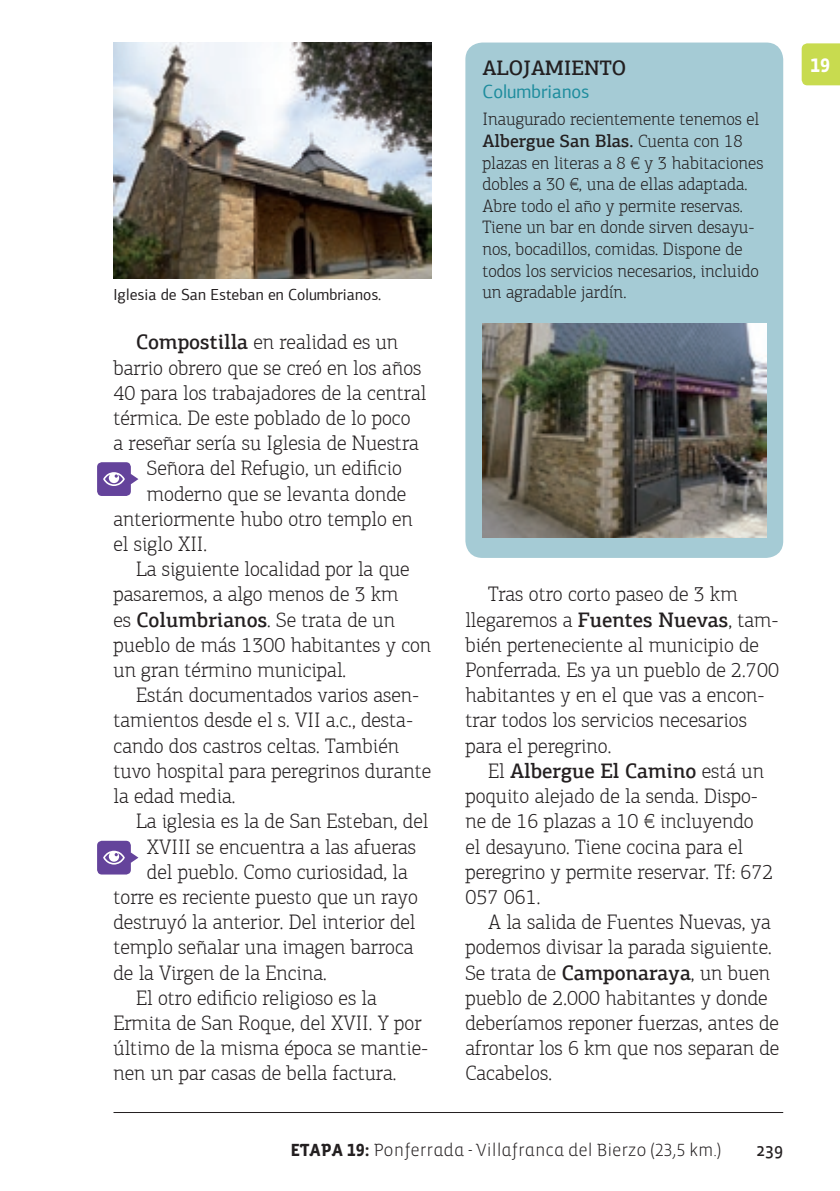
<style>
.page{position:relative;width:840px;height:1191px;background:#fff}
.page>*{position:absolute;margin:0;border:0;box-sizing:border-box;transform-origin:0 0}
.texto_corrido_jorge{font:300 21px/25.2px "PF Agora Slab Pro";color:#231f20}
.despieces_1_titulo{font:500 21px "PF Agora Slab Pro";color:#231f20}
.texto_corrido_jorge-2{font:700 20px "Vista Sans Alt";color:#fff}
.despieces_1_titulo-2{font:19px "PF Agora Sans Pro";color:#1d8c9d}
.despieces_1_texto{font:300 18px/21.6px "PF Agora Slab Pro";color:#231f20}
.texto_corrido_jorge-3{font:300 18px "Vista Sans Alt";color:#231f20}
.t1{font:18px "Vista Sans Reg";color:#231f20}
.despieces_1_titulo-3{font:16px "PF Agora Sans Pro";color:#231f20}
.s1{font-weight:500}
.s2{font-weight:700}
</style>
<div class="page">
<hr style="left:113px;top:1112px;width:669px;height:1px;background:#231f20">
<div style="left:801px;top:43px;width:38px;height:42px;background:#c8db4f"></div>
<div style="left:97px;top:462px;width:34px;height:34px;background:#64439b;border-radius:5px"></div>
<svg style="left:103px;top:472px;width:35px;height:14px"></svg>
<div style="left:97px;top:840px;width:34px;height:34px;background:#64439b;border-radius:5px"></div>
<svg style="left:103px;top:850px;width:35px;height:14px"></svg>
<img style="left:113px;top:43px;width:318px;height:235px">
<div style="left:465px;top:43px;width:317px;height:515px;background:#a5cbd5;border-radius:17px"></div>
<img style="left:482px;top:323px;width:283px;height:214px">
<p class="despieces_1_titulo-3" style="left:113px;top:285px;width:269px">Iglesia de San Esteban en Columbrianos.</p>
<p class="texto_corrido_jorge" style="left:136px;top:330px;width:263px"><span class="s1">Compostilla</span> en realidad es un</p>
<p class="texto_corrido_jorge" style="left:113px;top:355px;width:309px">barrio obrero que se creó en los años</p>
<p class="texto_corrido_jorge" style="left:113px;top:380px;width:314px">40 para los trabajadores de la central</p>
<p class="texto_corrido_jorge" style="left:113px;top:405px;width:298px">térmica. De este poblado de lo poco</p>
<p class="texto_corrido_jorge" style="left:113px;top:430px;width:307px">a reseñar sería su Iglesia de Nuestra</p>
<p class="texto_corrido_jorge" style="left:147px;top:456px;width:256px">Señora del Refugio, un edificio</p>
<p class="texto_corrido_jorge" style="left:147px;top:481px;width:261px">moderno que se levanta donde</p>
<p class="texto_corrido_jorge" style="left:113px;top:506px;width:301px">anteriormente hubo otro templo en</p>
<p class="texto_corrido_jorge" style="left:113px;top:531px;width:95px">el siglo XII.</p>
<p class="texto_corrido_jorge" style="left:113px;top:556px;width:319px;text-indent:23px">La siguiente localidad por la que pasaremos, a algo menos de 3 km<br>es <span class="s1">Columbrianos</span>. Se trata de un pueblo de más 1300 habitantes y con un gran término municipal.</p>
<p class="texto_corrido_jorge" style="left:113px;top:682px;width:319px;text-indent:23px">Están documentados varios asen&shy;tamientos desde el s. VII a.c., desta&shy;cando dos castros celtas. También tuvo hospital para peregrinos durante la edad media.</p>
<p class="texto_corrido_jorge" style="left:136px;top:808px;width:293px">La iglesia es la de San Esteban, del</p>
<p class="texto_corrido_jorge" style="left:147px;top:834px;width:271px">XVIII se encuentra a las afueras</p>
<p class="texto_corrido_jorge" style="left:147px;top:859px;width:262px">del pueblo. Como curiosidad, la</p>
<p class="texto_corrido_jorge" style="left:113px;top:884px;width:305px">torre es reciente puesto que un rayo</p>
<p class="texto_corrido_jorge" style="left:113px;top:909px;width:303px">destruyó la anterior. Del interior del</p>
<p class="texto_corrido_jorge" style="left:113px;top:934px;width:301px">templo señalar una imagen barroca</p>
<p class="texto_corrido_jorge" style="left:113px;top:960px;width:215px">de la Virgen de la Encina.</p>
<p class="texto_corrido_jorge" style="left:113px;top:985px;width:316px;text-indent:23px">El otro edificio religioso es la Ermita de San Roque, del XVII. Y por último de la misma época se mantie&shy;nen un par casas de bella factura.</p>
<p class="despieces_1_titulo" style="left:482px;top:55px;width:145px">ALOJAMIENTO</p>
<p class="despieces_1_titulo-2" style="left:482px;top:80px;width:109px">Columbrianos</p>
<p class="despieces_1_texto" style="left:482px;top:109px;width:282px">Inaugurado recientemente tenemos el <span class="s1">Albergue San Blas.</span> Cuenta con 18 plazas en literas a 8 € y 3 habitaciones dobles a 30 €, una de ellas adaptada.<br>Abre todo el año y permite reservas.<br>Tiene un bar en donde sirven desayu&shy;nos, bocadillos, comidas. Dispone de todos los servicios necesarios, incluido un agradable jardín.</p>
<p class="texto_corrido_jorge" style="left:465px;top:582px;width:315px;text-indent:23px">Tras otro corto paseo de 3 km llegaremos a <span class="s1">Fuentes Nuevas</span>, tam&shy;bién perteneciente al municipio de<br>Ponferrada. Es ya un pueblo de 2.700 habitantes y en el que vas a encon&shy;trar todos los servicios necesarios para el peregrino.</p>
<p class="texto_corrido_jorge" style="left:465px;top:758px;width:309px;text-indent:23px">El <span class="s1">Albergue El Camino</span> está un poquito alejado de la senda. Dispo&shy;ne de 16 plazas a 10 € incluyendo el desayuno. Tiene cocina para el peregrino y permite reservar. Tf: 672<br>057 061.</p>
<p class="texto_corrido_jorge" style="left:465px;top:909px;width:315px;text-indent:23px">A la salida de Fuentes Nuevas, ya podemos divisar la parada siguiente.<br>Se trata de <span class="s1">Camponaraya</span>, un buen pueblo de 2.000 habitantes y donde deberíamos reponer fuerzas, antes de afrontar los 6 km que nos separan de<br>Cacabelos.</p>
<p class="texto_corrido_jorge-3" style="left:290px;top:1140px;width:432px"><span class="s2">ETAPA 19:</span> Ponferrada - Villafranca del Bierzo (23,5 km.)</p>
<p class="t1" style="left:755px;top:1140px;width:28px">239</p>
<p class="texto_corrido_jorge-2" style="left:809px;top:55px;width:21px">19</p>
</div>
